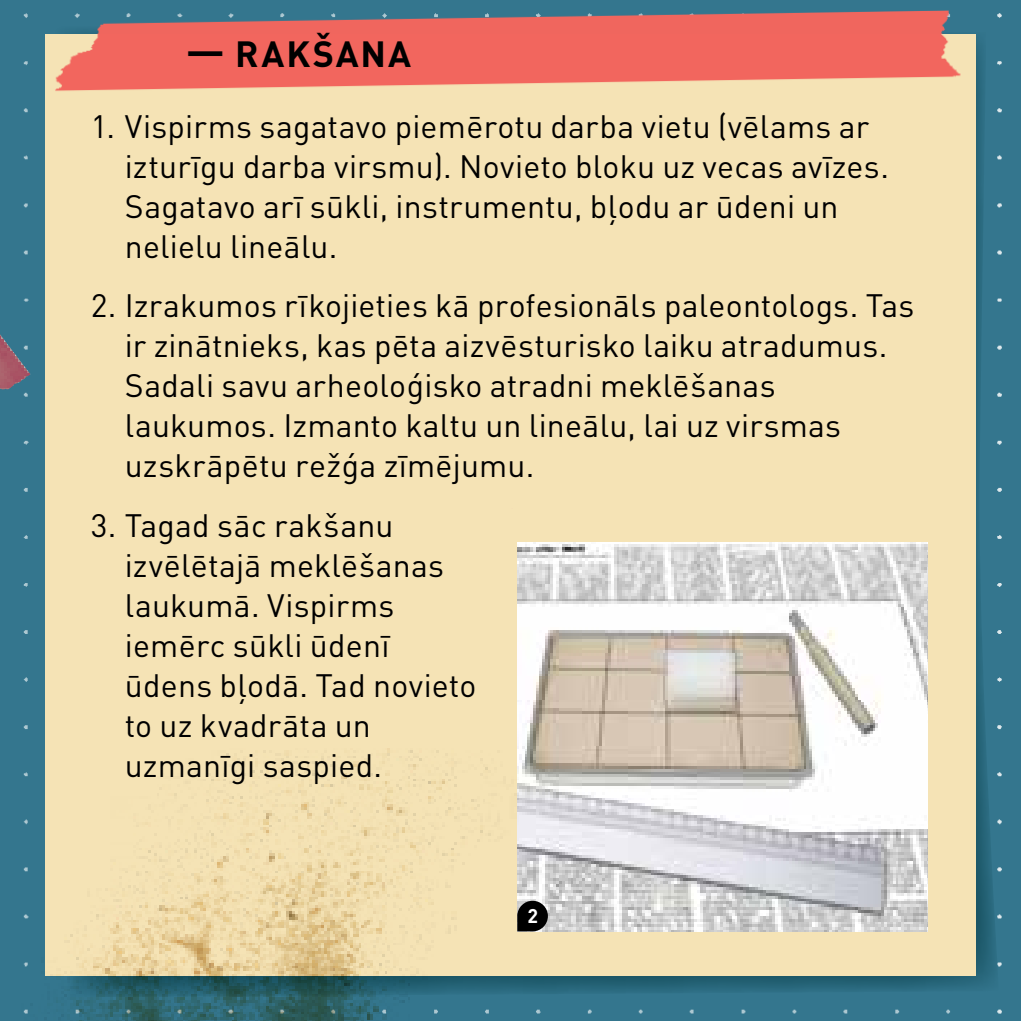
<style>
.page{position:relative;width:1021px;height:1021px;background:#fff}
.page>*{position:absolute;margin:0;border:0;box-sizing:border-box;transform-origin:0 0}
.t1{font:700 36px "DIN Pro";letter-spacing:.055em;color:#000}
.t2{font:32px/40px "DIN Pro";letter-spacing:.005em;color:#000}
.t3{font:700 19.6px "DIN Pro";color:#fff}
.s1{font-size:37.6px}
</style>
<div class="page">
<div style="left:0;top:0;width:978px;height:1020px;background:#34768e"></div>
<div style="left:978px;top:0;width:42px;height:1020px;background:#34768e"></div>
<svg style="left:518px;top:25px;width:480px;height:972px;background:#357285"></svg>
<div style="left:45px;top:34px;width:930px;height:941px;background:#f5e3b5"></div>
<svg style="left:0;top:19px;width:1px;height:407px"></svg>
<img style="left:37px;top:10px;width:929px;height:84px">
<img style="left:0;top:329px;width:30px;height:60px">
<img style="left:517px;top:542px;width:410px;height:389px">
<svg style="left:518px;top:900px;width:30px;height:31px"></svg>
<img style="left:0;top:748px;width:518px;height:272px">
<p class="t1" style="left:186px;top:24px;width:226px"><span class="s1">—</span> RAKŠANA</p>
<p class="t2" style="left:125px;top:103px;width:765px;text-indent:-34px">1. Vispirms sagatavo piemērotu darba vietu (vēlams ar izturīgu darba virsmu). Novieto bloku uz vecas avīzes.<br>Sagatavo arī sūkli, instrumentu, bļodu ar ūdeni un nelielu lineālu.</p>
<p class="t2" style="left:125px;top:282px;width:791px;text-indent:-34px">2. Izrakumos rīkojieties kā profesionāls paleontologs. Tas ir zinātnieks, kas pēta aizvēsturisko laiku atradumus.<br>Sadali savu arheoloģisko atradni meklēšanas laukumos. Izmanto kaltu un lineālu, lai uz virsmas uzskrāpētu režģa zīmējumu.</p>
<p class="t2" style="left:125px;top:502px;width:353px;text-indent:-34px">3. Tagad sāc rakšanu izvēlētajā meklēšanas laukumā. Vispirms iemērc sūkli ūdenī ūdens bļodā. Tad novieto to uz kvadrāta un uzmanīgi saspied.</p>
<p class="t3" style="left:527px;top:900px;width:12px">2</p>
</div>
